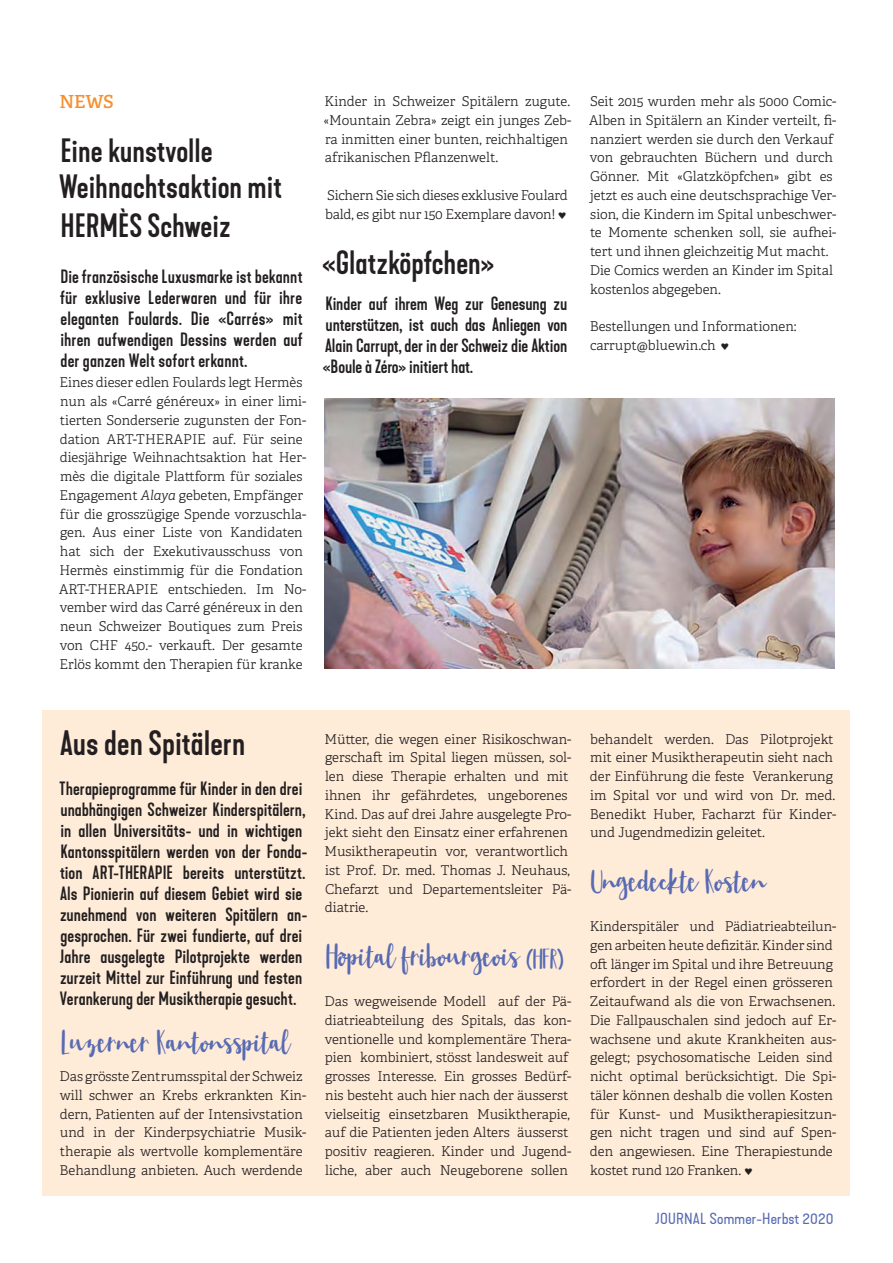
<style>
.page{position:relative;width:893px;height:1263px;background:#fff}
.page>*{position:absolute;margin:0;border:0;box-sizing:border-box;transform-origin:0 0}
.t1{font:500 33px "Kapra Neue Pro";color:#231f20}
.t2{font:500 31.5px/36px "Kapra Neue Pro";color:#231f20}
.t3{font:30px "Manise Regular Yandidesigns";color:#576ab2}
.t4{font:500 18px/21px "Kapra Neue Pro";color:#231f20;text-align:justify}
.t5{font:18px "Adelle PE Sb";color:#f69030}
.t6{font:15px "Kapra Neue Pro Regular Exp";letter-spacing:.01em;color:#576ab2}
.t7{font:13.5px/18.8px "Adelle PE Lt";color:#231f20}
.s1{font-style:italic}
.s2{font-family:"Kahlo Rounded Decorative";font-size:12px}
.s3{font-size:24px}
</style>
<div class="page">
<div style="left:43px;top:710px;width:807px;height:486px;background:#feebd8"></div>
<img style="left:325px;top:399px;width:509px;height:269px">
<h3 class="t5" style="left:59px;top:88px;width:56px">NEWS</h3>
<h2 class="t2" style="left:59px;top:133px;width:225px">Eine kunstvolle<br>Weihnachtsaktion mit</h2>
<h2 class="t2" style="left:60px;top:208px;width:172px">HERMÈS Schweiz</h2>
<h3 class="t4" style="left:60px;top:267px;width:244px">Die französische Luxusmarke ist bekannt für exklusive Lederwaren und für ihre eleganten Foulards. Die «Carrés» mit ihren aufwendigen Dessins werden auf der ganzen Welt sofort erkannt.</h3>
<p class="t7" style="left:59px;top:373px;width:249px">Eines dieser edlen Foulards legt Hermès nun als «Carré généreux» in einer limi&shy;tierten Sonderserie zugunsten der Fon&shy;dation ART-THERAPIE auf. Für seine diesjährige Weihnachtsaktion hat Her&shy;mès die digitale Plattform für soziales Engagement <span class="s1">Alaya</span> gebeten, Empfänger für die grosszügige Spende vorzuschla&shy;gen. Aus einer Liste von Kandidaten hat sich der Exekutivausschuss von Hermès einstimmig für die Fondation ART-THERAPIE entschieden. Im No&shy;vember wird das Carré généreux in den neun Schweizer Boutiques zum Preis von CHF 450.- verkauft. Der gesamte Erlös kommt den Therapien für kranke</p>
<p class="t7" style="left:323px;top:91px;width:250px">Kinder in Schweizer Spitälern zugute. «Mountain Zebra» zeigt ein junges Zeb&shy;ra inmitten einer bunten, reichhaltigen afrikanischen Pflanzenwelt.</p>
<p class="t7" style="left:325px;top:185px;width:244px">Sichern Sie sich dieses exklusive Foulard bald, es gibt nur 150 Exemplare davon! <span class="s2">7</span></p>
<h2 class="t2" style="left:322px;top:245px;width:174px">«Glatzköpfchen»</h2>
<h3 class="t4" style="left:323px;top:293px;width:246px">Kinder auf ihrem Weg zur Genesung zu unterstützen, ist auch das Anliegen von Alain Carrupt, der in der Schweiz die Aktion «Boule à Zéro» initiert hat.</h3>
<p class="t7" style="left:589px;top:91px;width:249px">Seit 2015 wurden mehr als 5000 Comic-Alben in Spitälern an Kinder verteilt, fi&shy;nanziert werden sie durch den Verkauf von gebrauchten Büchern und durch Gönner. Mit «Glatzköpfchen» gibt es jetzt es auch eine deutschsprachige Ver&shy;sion, die Kindern im Spital unbeschwer&shy;te Momente schenken soll, sie aufhei&shy;tert und ihnen gleichzeitig Mut macht.<br>Die Comics werden an Kinder im Spital kostenlos abgegeben.</p>
<p class="t7" style="left:590px;top:316px;width:208px">Bestellungen und Informationen: carrupt@bluewin.ch <span class="s2">7</span></p>
<h1 class="t1" style="left:60px;top:722px;width:187px">Aus den Spitälern</h1>
<p class="t4" style="left:60px;top:778px;width:249px;text-align:left">Therapieprogramme für Kinder in den drei unabhängigen Schweizer Kinderspitälern, in allen Universitäts- und in wichtigen Kantonsspitälern werden von der Fonda&shy;tion ART-THERAPIE bereits unterstützt.<br>Als Pionierin auf diesem Gebiet wird sie zunehmend von weiteren Spitälern an&shy;gesprochen. Für zwei fundierte, auf drei Jahre ausgelegte Pilotprojekte werden zurzeit Mittel zur Einführung und festen Verankerung der Musiktherapie gesucht.</p>
<h3 class="t3" style="left:62px;top:1027px;width:230px">Luzerner Kantonsspital</h3>
<p class="t7" style="left:60px;top:1066px;width:248px">Das grösste Zentrumsspital der Schweiz will schwer an Krebs erkrankten Kin&shy;dern, Patienten auf der Intensivstation und in der Kinderpsychiatrie Musik&shy;therapie als wertvolle komplementäre Behandlung anbieten. Auch werdende</p>
<p class="t7" style="left:325px;top:729px;width:248px">Mütter, die wegen einer Risikoschwan&shy;gerschaft im Spital liegen müssen, sol&shy;len diese Therapie erhalten und mit ihnen ihr gefährdetes, ungeborenes Kind. Das auf drei Jahre ausgelegte Pro&shy;jekt sieht den Einsatz einer erfahrenen Musiktherapeutin vor, verantwortlich ist Prof. Dr. med. Thomas J. Neuhaus, Chefarzt und Departementsleiter Pä‑ diatrie.</p>
<h3 class="t3" style="left:326px;top:942px;width:239px">Hopital fribourgeois <span class="s3">(HFR)</span></h3>
<p class="t7" style="left:325px;top:991px;width:248px">Das wegweisende Modell auf der Pä&shy;diatrieabteilung des Spitals, das kon&shy;ventionelle und komplementäre Thera&shy;pien kombiniert, stösst landesweit auf grosses Interesse. Ein grosses Bedürf&shy;nis besteht auch hier nach der äusserst vielseitig einsetzbaren Musiktherapie, auf die Patienten jeden Alters äusserst positiv reagieren. Kinder und Jugend&shy;liche, aber auch Neugeborene sollen</p>
<p class="t7" style="left:590px;top:729px;width:248px">behandelt werden. Das Pilotprojekt mit einer Musiktherapeutin sieht nach der Einführung die feste Verankerung im Spital vor und wird von Dr. med.<br>Benedikt Huber, Facharzt für Kinder&shy;und Jugendmedizin geleitet.</p>
<h3 class="t3" style="left:591px;top:867px;width:176px">Ungedeckte Kosten</h3>
<p class="t7" style="left:590px;top:916px;width:248px">Kinderspitäler und Pädiatrieabteilun&shy;gen arbeiten heute defizitär. Kinder sind oft länger im Spital und ihre Betreuung erfordert in der Regel einen grösseren Zeitaufwand als die von Erwachsenen.<br>Die Fallpauschalen sind jedoch auf Er&shy;wachsene und akute Krankheiten aus&shy;gelegt; psychosomatische Leiden sind nicht optimal berücksichtigt. Die Spi&shy;täler können deshalb die vollen Kosten für Kunst- und Musiktherapiesitzun&shy;gen nicht tragen und sind auf Spen&shy;den angewiesen. Eine Therapiestunde kostet rund 120 Franken. <span class="s2">7</span></p>
<p class="t6" style="left:655px;top:1210px;width:179px">JOURNAL Sommer-Herbst 2020</p>
</div>
